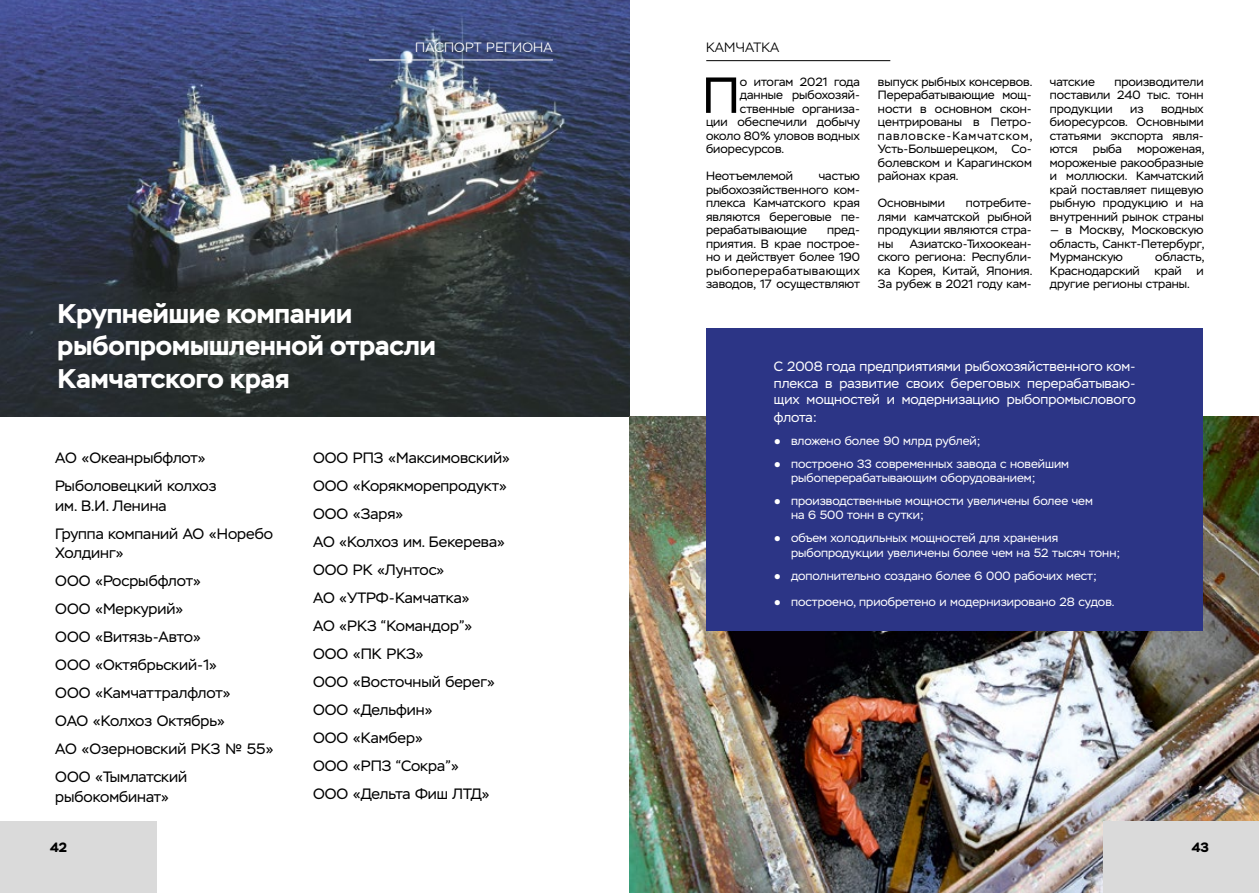
<style>
.page{position:relative;width:1259px;height:893px;background:#fff}
.page>*{position:absolute;margin:0;border:0;box-sizing:border-box;transform-origin:0 0}
.t1{font:50.55px "Stem";color:#000}
.t2{font:700 27px/32.4px "Stem";color:#fff}
.t3{font:15px/28px "Stem";color:#000}
.t4{font:13.5px/16.2px "Stem";color:#fff;text-align:justify}
.t5{font:300 13.5px "Stem";letter-spacing:.02em;color:#fff}
.t6{font:300 13.5px "Stem";letter-spacing:.02em;color:#000}
.t7{font:700 13.5px "Stem";color:#000}
.t8{font:12px/13.5px "Stem";color:#000;text-align:justify}
.t9{font:12px/14.4px "Stem";color:#fff}
.s1{font-family:"Arial";font-weight:700}
</style>
<div class="page">
<div style="left:0;top:821px;width:157px;height:72px;background:#dadada"></div>
<img style="left:0;top:0;width:629px;height:417px">
<hr style="left:369px;top:60px;width:184px;height:1px;background:#fff">
<hr style="left:706px;top:60px;width:184px;height:1px;background:#000">
<img style="left:629px;top:417px;width:630px;height:476px">
<div style="left:707px;top:328px;width:496px;height:302px;background:#2c3586"></div>
<div style="left:1103px;top:821px;width:156px;height:72px;background:#dadada"></div>
<p class="t5" style="left:415px;top:40px;width:139px">ПАСПОРТ РЕГИОНА</p>
<p class="t6" style="left:706px;top:40px;width:75px">КАМЧАТКА</p>
<p class="t1" style="left:702px;top:66px;width:39px">П</p>
<p class="t8" style="left:740px;top:75px;width:121px">о итогам 2021 года</p>
<p class="t8" style="left:740px;top:89px;width:121px">данные рыбохозяй-</p>
<p class="t8" style="left:740px;top:102px;width:121px">ственные организа-</p>
<p class="t8" style="left:706px;top:116px;width:155px">ции обеспечили добычу</p>
<p class="t8" style="left:706px;top:129px;width:155px">около 80% уловов водных</p>
<p class="t8" style="left:706px;top:143px;width:80px">биоресурсов.</p>
<p class="t8" style="left:706px;top:170px;width:89px">Неотъемлемой</p>
<p class="t8" style="left:706px;top:170px;width:155px;text-indent:113px">частью рыбохозяйственного ком&shy;плекса Камчатского края являются береговые пе&shy;рерабатывающие</p>
<p class="t8" style="left:706px;top:224px;width:155px;text-indent:121px">пред&shy;приятия. В крае построе&shy;но и действует более 190 рыбоперерабатывающих заводов, 17 осуществляют</p>
<p class="t8" style="left:878px;top:75px;width:156px">выпуск рыбных консервов.<br>Перерабатывающие мощ&shy;ности в основном скон&shy;центрированы в Петро&shy;павловске-Камчатском, Усть-Большерецком, Со&shy;болевском и Карагинском районах края.</p>
<p class="t8" style="left:878px;top:197px;width:69px">Основными</p>
<p class="t8" style="left:878px;top:197px;width:155px;text-indent:88px">потребите&shy;лями камчатской рыбной продукции являются стра&shy;ны</p>
<p class="t8" style="left:878px;top:237px;width:156px;text-indent:32px">Азиатско-Тихоокеан&shy;ского региона: Республи&shy;ка Корея, Китай, Япония.<br>За рубеж в 2021 году кам-</p>
<p class="t8" style="left:1049px;top:75px;width:155px;text-indent:65px">производители поставили 240 тыс. тонн продукции</p>
<p class="t8" style="left:1049px;top:75px;width:47px">чатские</p>
<p class="t8" style="left:1130px;top:102px;width:15px">из</p>
<p class="t8" style="left:1049px;top:102px;width:155px;text-indent:111px">водных биоресурсов. Основными статьями экспорта явля&shy;ются</p>
<p class="t8" style="left:1093px;top:143px;width:31px">рыба</p>
<p class="t8" style="left:1049px;top:143px;width:156px;text-indent:87px">мороженая, мороженые ракообразные и моллюски. Камчатский край поставляет пищевую рыбную продукцию и на внутренний рынок страны</p>
<p class="t8" style="left:1049px;top:224px;width:156px">— в Москву, Московскую область, Санкт-Петербург, Мурманскую</p>
<p class="t8" style="left:1049px;top:251px;width:156px;text-indent:105px">область, Краснодарский край и другие регионы страны.</p>
<p class="t2" style="left:58px;top:297px;width:380px">Крупнейшие компании рыбопромышленной отрасли<br>Камчатского края</p>
<p class="t3" style="left:55px;top:444px;width:163px">АО «Океанрыбфлот»<br>Рыболовецкий колхоз</p>
<p class="t3" style="left:55px;top:492px;width:219px">им. В.И. Ленина<br>Группа компаний АО «Норебо</p>
<p class="t3" style="left:55px;top:539px;width:220px">Холдинг»<br>ООО «Росрыбфлот»<br>ООО «Меркурий»<br>ООО «Витязь-Авто»<br>ООО «Октябрьский-1»<br>ООО «Камчаттралфлот»<br>ОАО «Колхоз Октябрь»<br>АО «Озерновский РКЗ № 55»<br>ООО «Тымлатский</p>
<p class="t3" style="left:55px;top:783px;width:115px">рыбокомбинат»</p>
<p class="t7" style="left:50px;top:839px;width:18px">42</p>
<p class="t3" style="left:313px;top:444px;width:198px">ООО РПЗ «Максимовский»<br>ООО «Корякморепродукт»<br>ООО «Заря»<br>АО «Колхоз им. Бекерева»<br>ООО РК «Лунтос»<br>АО «УТРФ-Камчатка»<br>АО «РКЗ “Командор”»<br>ООО «ПК РКЗ»<br>ООО «Восточный берег»<br>ООО «Дельфин»<br>ООО «Камбер»<br>ООО «РПЗ “Сокра”»<br>ООО «Дельта Фиш ЛТД»</p>
<p class="t4" style="left:774px;top:359px;width:363px">С 2008 года предприятиями рыбохозяйственного ком&shy;плекса в развитие своих береговых перерабатываю&shy;щих мощностей и модернизацию рыбопромыслового</p>
<p class="t4" style="left:774px;top:409px;width:45px">флота:</p>
<p class="t9" style="left:774px;top:433px;width:208px"><span class="s1">●</span> вложено более 90 млрд рублей;</p>
<p class="t9" style="left:791px;top:456px;width:280px;text-indent:-17px"><span class="s1">●</span> построено 33 современных завода с новейшим рыбоперерабатывающим оборудованием;</p>
<p class="t9" style="left:791px;top:494px;width:303px;text-indent:-17px"><span class="s1">●</span> производственные мощности увеличены более чем на 6 500 тонн в сутки;</p>
<p class="t9" style="left:791px;top:531px;width:331px;text-indent:-17px"><span class="s1">●</span> объем холодильных мощностей для хранения рыбопродукции увеличены более чем на 52 тысяч тонн;</p>
<p class="t9" style="left:774px;top:568px;width:324px"><span class="s1">●</span> дополнительно создано более 6 000 рабочих мест;</p>
<p class="t9" style="left:774px;top:595px;width:342px"><span class="s1">●</span> построено, приобретено и модернизировано 28 судов.</p>
<p class="t7" style="left:1192px;top:839px;width:19px">43</p>
</div>
